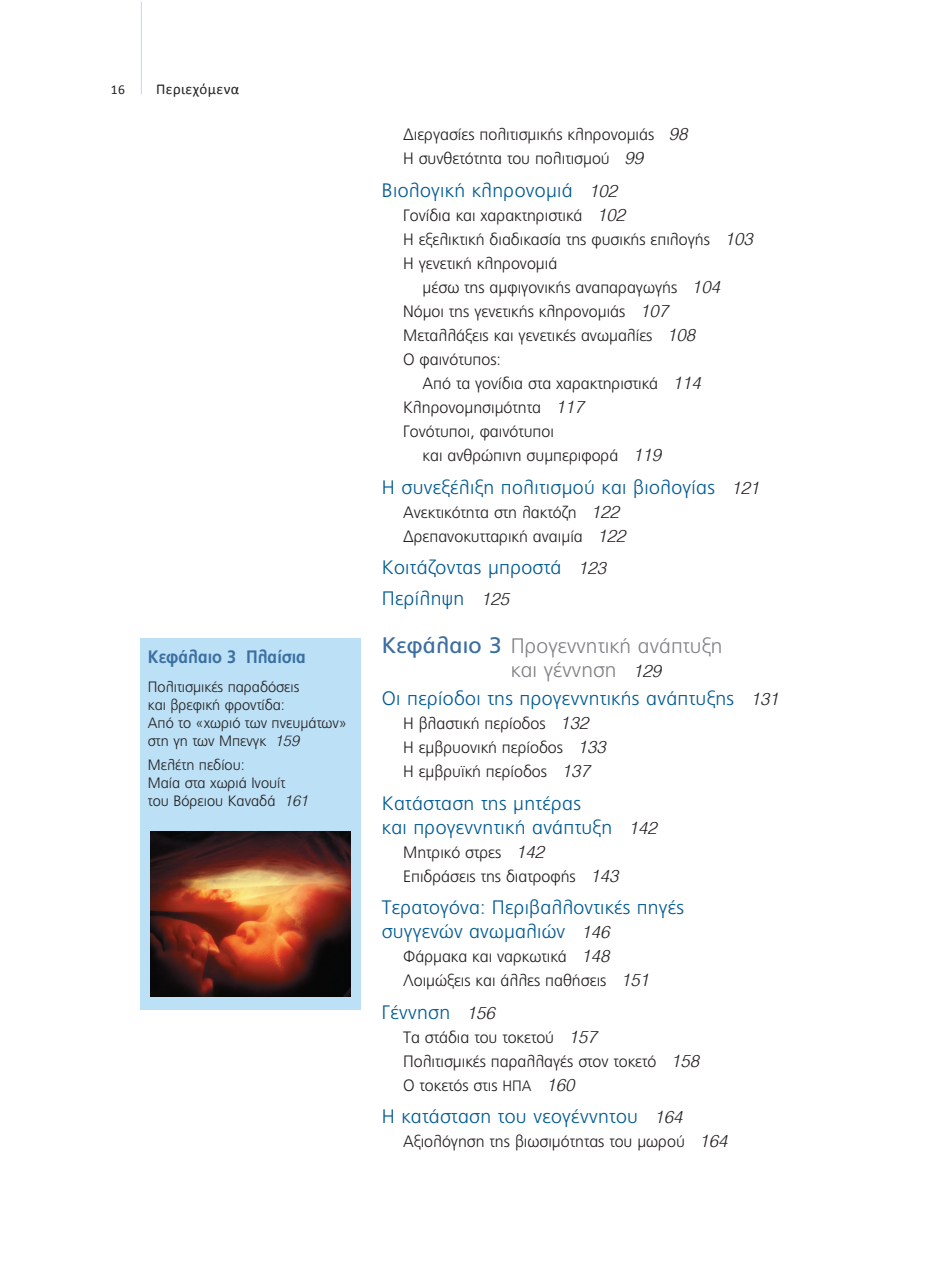
<style>
.page{position:relative;width:936px;height:1276px;background:#fff}
.page>*{position:absolute;margin:0;border:0;box-sizing:border-box;transform-origin:0 0}
.t1{font:300 21px/24px "PF Catalog";letter-spacing:.005em;color:#808285}
.t2{font:300 19.5px/24px "PF Catalog";letter-spacing:.015em;color:#015a92}
.t3{font:700 18px "PF Catalog";color:#3b6fa2;scale:.9 1}
.t4{font:300 16.5px/24px "PF Catalog";color:#231f20}
.t5{font:300 15px/18px "PF Catalog";color:#231f20}
.t6{font:15px "Calibri";letter-spacing:.025em;color:#231f20}
.t7{font:13.5px "Calibri";color:#231f20}
.s1{font-family:"UB Helvetica Light Italic";font-weight:400}
.s2{font-family:"UB Helvetica Light Italic";font-weight:400;font-size:17.25px}
.s3{font-family:"UB Helvetica Light Italic";font-weight:400;font-size:17.25px;color:#231f20}
.s4{font-weight:400;font-size:22.5px;color:#3b6fa2}
.s5{font-size:15px}
</style>
<div class="page">
<hr style="left:141px;top:2px;width:1px;height:92px;background:#c6d5ed">
<div style="left:140px;top:638px;width:221px;height:371px;background:#bce0f5"></div>
<img style="left:150px;top:831px;width:200px;height:166px">
<p class="t7" style="left:111px;top:81px;width:16px">16</p>
<p class="t6" style="left:156px;top:79px;width:85px">Περιεχόμενα</p>
<p class="t3" style="left:148px;top:646px;width:177px">Κεφάλαιο 3 Πλαίσια</p>
<p class="t5" style="left:148px;top:679px;width:201px">Πολιτισμικές παραδόσεις<br>και βρεφική φροντίδα:<br>Από το «χωριό των πνευμάτων» στη γη των Μπενγκ <span class="s1">159</span></p>
<p class="t5" style="left:148px;top:757px;width:98px">Μελέτη πεδίου:</p>
<p class="t5" style="left:148px;top:775px;width:162px">Μαία στα χωριά Ινουίτ του Βόρειου Καναδά <span class="s1">161</span></p>
<p class="t4" style="left:403px;top:124px;width:286px">Διεργασίες πολιτισμικής κληρονομιάς <span class="s2">98</span></p>
<p class="t4" style="left:403px;top:148px;width:241px">Η συνθετότητα του πολιτισμού <span class="s2">99</span></p>
<p class="t2" style="left:382px;top:180px;width:237px">Βιολογική κληρονομιά <span class="s3">102</span></p>
<p class="t4" style="left:403px;top:204px;width:223px">Γονίδια και χαρακτηριστικά <span class="s2">102</span></p>
<p class="t4" style="left:403px;top:228px;width:351px">Η εξελικτική διαδικασία της φυσικής επιλογής <span class="s2">103</span></p>
<p class="t4" style="left:422px;top:252px;width:299px;text-indent:-20px">Η γενετική κληρονομιά<br>μέσω της αμφιγονικής αναπαραγωγής <span class="s2">104</span></p>
<p class="t4" style="left:403px;top:300px;width:266px">Νόμοι της γενετικής κληρονομιάς <span class="s2">107</span></p>
<p class="t4" style="left:403px;top:324px;width:293px">Μεταλλάξεις και γενετικές ανωμαλίες <span class="s2">108</span></p>
<p class="t4" style="left:422px;top:348px;width:280px;text-indent:-20px">Ο φαινότυπος:<br>Από τα γονίδια στα χαρακτηριστικά <span class="s2">114</span></p>
<p class="t4" style="left:403px;top:396px;width:182px">Κληρονομησιμότητα <span class="s2">117</span></p>
<p class="t4" style="left:422px;top:420px;width:240px;text-indent:-20px">Γονότυποι, φαινότυποι<br>και ανθρώπινη συμπεριφορά <span class="s2">119</span></p>
<p class="t2" style="left:382px;top:476px;width:379px">Η συνεξέλιξη πολιτισμού και βιολογίας <span class="s3">121</span></p>
<p class="t4" style="left:403px;top:501px;width:218px">Ανεκτικότητα στη λακτόζη <span class="s2">122</span></p>
<p class="t4" style="left:403px;top:525px;width:224px">Δρεπανοκυτταρική αναιμία <span class="s2">122</span></p>
<p class="t2" style="left:382px;top:557px;width:226px">Κοιτάζοντας μπροστά <span class="s3">123</span></p>
<p class="t2" style="left:382px;top:588px;width:129px">Περίληψη <span class="s3">125</span></p>
<p class="t1" style="left:510px;top:635px;width:213px;text-indent:-129px"><span class="s4">Κεφάλαιο 3</span> Προγεννητική ανάπτυξη και γέννηση <span class="s3">129</span></p>
<p class="t2" style="left:382px;top:688px;width:398px">Οι περίοδοι της προγεννητικής ανάπτυξης <span class="s3">131</span></p>
<p class="t4" style="left:403px;top:713px;width:187px">Η βλαστική περίοδος <span class="s2">132</span></p>
<p class="t4" style="left:403px;top:737px;width:204px">Η εμβρυονική περίοδος <span class="s2">133</span></p>
<p class="t4" style="left:403px;top:761px;width:188px">Η εμβρυϊκή περίοδος <span class="s2">137</span></p>
<p class="t2" style="left:382px;top:792px;width:276px">Κατάσταση της μητέρας<br>και προγεννητική ανάπτυξη <span class="s3">142</span></p>
<p class="t4" style="left:403px;top:841px;width:142px">Μητρικό στρες <span class="s2">142</span></p>
<p class="t4" style="left:403px;top:865px;width:217px">Επιδράσεις της διατροφής <span class="s2">143</span></p>
<p class="t2" style="left:382px;top:897px;width:303px">Τερατογόνα: Περιβαλλοντικές πηγές συγγενών ανωμαλιών <span class="s3">146</span></p>
<p class="t4" style="left:403px;top:946px;width:208px">Φάρμακα και ναρκωτικά <span class="s2">148</span></p>
<p class="t4" style="left:403px;top:970px;width:247px">Λοιμώξεις και άλλες παθήσεις <span class="s2">151</span></p>
<p class="t2" style="left:382px;top:1001px;width:114px">Γέννηση <span class="s3">156</span></p>
<p class="t4" style="left:403px;top:1026px;width:195px">Τα στάδια του τοκετού <span class="s2">157</span></p>
<p class="t4" style="left:403px;top:1050px;width:297px">Πολιτισμικές παραλλαγές στον τοκετό <span class="s2">158</span></p>
<p class="t4" style="left:403px;top:1074px;width:173px">Ο τοκετός στις <span class="s5">ΗΠΑ</span> <span class="s2">160</span></p>
<p class="t2" style="left:382px;top:1106px;width:302px">Η κατάσταση του νεογέννητου <span class="s3">164</span></p>
<p class="t4" style="left:403px;top:1131px;width:326px">Αξιολόγηση της βιωσιμότητας του μωρού <span class="s2">164</span></p>
</div>
